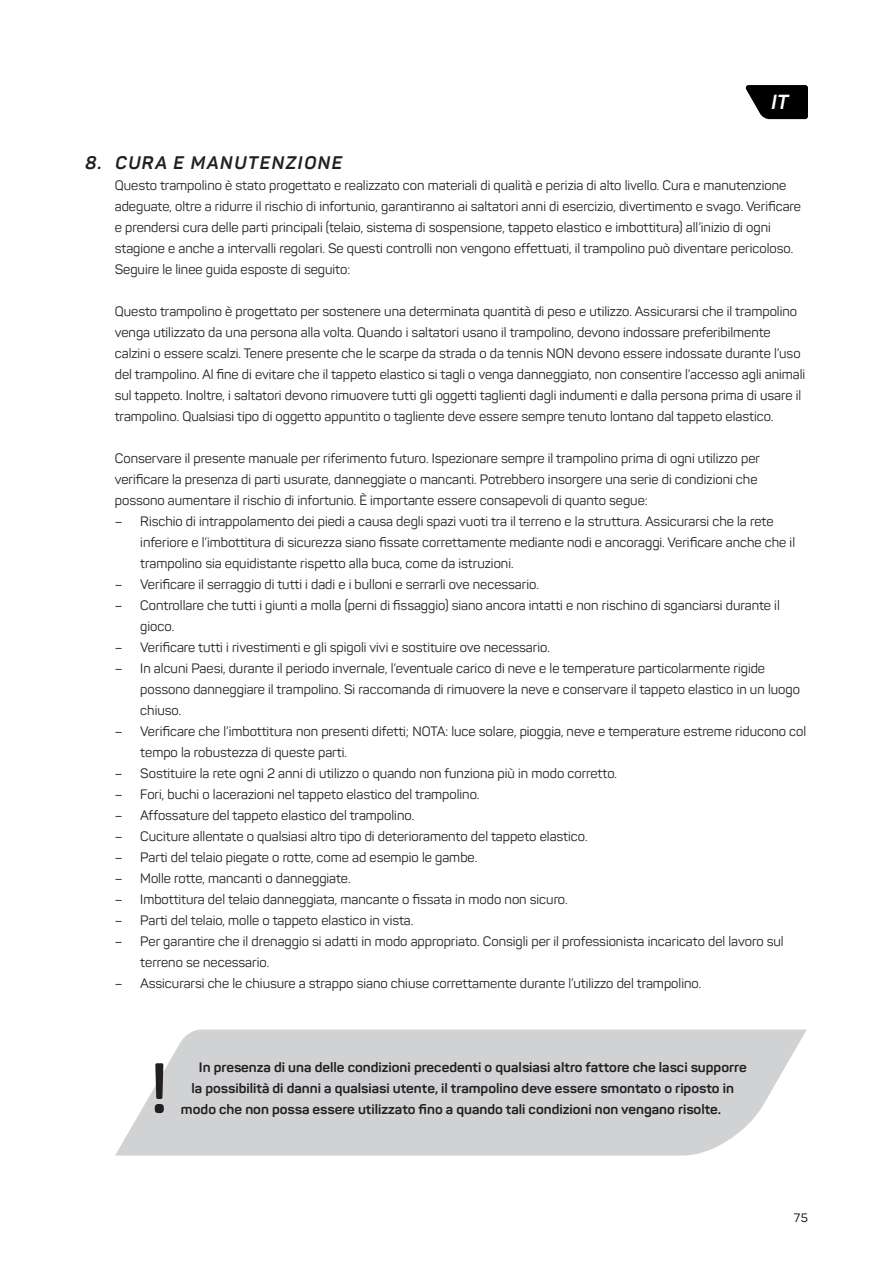
<style>
.page{position:relative;width:893px;height:1263px;background:#fff}
.page>*{position:absolute;margin:0;border:0;box-sizing:border-box;transform-origin:0 0}
.t1{font:700 66.75px "Panton";color:#231f20}
.t2{font:italic 700 20.1px "Panton";color:#fff}
.t3{font:italic 700 18px "Panton";letter-spacing:.085em;color:#231f20}
.t4{font:13.5px/21px "Panton";color:#231f20}
.t5{font:700 13.5px/21px "Panton";color:#231f20;scale:1.06 1}
.t6{font:12px "Panton";color:#000001}
</style>
<div class="page">
<svg style="left:745px;top:85px;width:63px;height:34px;background:#242425"></svg>
<svg style="left:115px;top:1029px;width:692px;height:126px;background:#d6d7d8"></svg>
<h2 class="t2" style="left:771px;top:90px;width:18px">IT</h2>
<h3 class="t3" style="left:85px;top:151px;width:259px">8. CURA E MANUTENZIONE</h3>
<p class="t4" style="left:115px;top:175px;width:688px">Questo trampolino è stato progettato e realizzato con materiali di qualità e perizia di alto livello. Cura e manutenzione adeguate, oltre a ridurre il rischio di infortunio, garantiranno ai saltatori anni di esercizio, divertimento e svago. Verificare e prendersi cura delle parti principali (telaio, sistema di sospensione, tappeto elastico e imbottitura) all’inizio di ogni stagione e anche a intervalli regolari. Se questi controlli non vengono effettuati, il trampolino può diventare pericoloso.<br>Seguire le linee guida esposte di seguito:</p>
<p class="t4" style="left:115px;top:301px;width:692px">Questo trampolino è progettato per sostenere una determinata quantità di peso e utilizzo. Assicurarsi che il trampolino venga utilizzato da una persona alla volta. Quando i saltatori usano il trampolino, devono indossare preferibilmente calzini o essere scalzi. Tenere presente che le scarpe da strada o da tennis NON devono essere indossate durante l’uso del trampolino. Al fine di evitare che il tappeto elastico si tagli o venga danneggiato, non consentire l’accesso agli animali sul tappeto. Inoltre, i saltatori devono rimuovere tutti gli oggetti taglienti dagli indumenti e dalla persona prima di usare il trampolino. Qualsiasi tipo di oggetto appuntito o tagliente deve essere sempre tenuto lontano dal tappeto elastico.</p>
<p class="t4" style="left:115px;top:448px;width:647px">Conservare il presente manuale per riferimento futuro. Ispezionare sempre il trampolino prima di ogni utilizzo per verificare la presenza di parti usurate, danneggiate o mancanti. Potrebbero insorgere una serie di condizioni che possono aumentare il rischio di infortunio. È importante essere consapevoli di quanto segue:</p>
<p class="t4" style="left:140px;top:511px;width:656px;text-indent:-26px">– Rischio di intrappolamento dei piedi a causa degli spazi vuoti tra il terreno e la struttura. Assicurarsi che la rete inferiore e l’imbottitura di sicurezza siano fissate correttamente mediante nodi e ancoraggi. Verificare anche che il trampolino sia equidistante rispetto alla buca, come da istruzioni.</p>
<p class="t4" style="left:115px;top:574px;width:426px">– Verificare il serraggio di tutti i dadi e i bulloni e serrarli ove necessario.</p>
<p class="t4" style="left:140px;top:595px;width:641px;text-indent:-26px">– Controllare che tutti i giunti a molla (perni di fissaggio) siano ancora intatti e non rischino di sganciarsi durante il gioco.</p>
<p class="t4" style="left:115px;top:637px;width:437px">– Verificare tutti i rivestimenti e gli spigoli vivi e sostituire ove necessario.</p>
<p class="t4" style="left:140px;top:658px;width:661px;text-indent:-26px">– In alcuni Paesi, durante il periodo invernale, l’eventuale carico di neve e le temperature particolarmente rigide possono danneggiare il trampolino. Si raccomanda di rimuovere la neve e conservare il tappeto elastico in un luogo chiuso.</p>
<p class="t4" style="left:140px;top:721px;width:667px;text-indent:-26px">– Verificare che l’imbottitura non presenti difetti; NOTA: luce solare, pioggia, neve e temperature estreme riducono col tempo la robustezza di queste parti.</p>
<p class="t4" style="left:115px;top:763px;width:504px">– Sostituire la rete ogni 2 anni di utilizzo o quando non funziona più in modo corretto.</p>
<p class="t4" style="left:115px;top:784px;width:366px">– Fori, buchi o lacerazioni nel tappeto elastico del trampolino.</p>
<p class="t4" style="left:115px;top:805px;width:301px">– Affossature del tappeto elastico del trampolino.</p>
<p class="t4" style="left:115px;top:826px;width:474px">– Cuciture allentate o qualsiasi altro tipo di deterioramento del tappeto elastico.</p>
<p class="t4" style="left:115px;top:847px;width:364px">– Parti del telaio piegate o rotte, come ad esempio le gambe.</p>
<p class="t4" style="left:115px;top:868px;width:237px">– Molle rotte, mancanti o danneggiate.</p>
<p class="t4" style="left:115px;top:889px;width:454px">– Imbottitura del telaio danneggiata, mancante o fissata in modo non sicuro.</p>
<p class="t4" style="left:115px;top:910px;width:300px">– Parti del telaio, molle o tappeto elastico in vista.</p>
<p class="t4" style="left:140px;top:931px;width:645px;text-indent:-26px">– Per garantire che il drenaggio si adatti in modo appropriato. Consigli per il professionista incaricato del lavoro sul terreno se necessario.</p>
<p class="t4" style="left:115px;top:973px;width:588px">– Assicurarsi che le chiusure a strappo siano chiuse correttamente durante l’utilizzo del trampolino.</p>
<h1 class="t1" style="left:151px;top:1048px;width:18px">!</h1>
<p class="t5" style="left:191px;top:1056px;width:525px;text-indent:7px">In presenza di una delle condizioni precedenti o qualsiasi altro fattore che lasci supporre la possibilità di danni a qualsiasi utente, il trampolino deve essere smontato o riposto in</p>
<p class="t5" style="left:181px;top:1098px;width:511px">modo che non possa essere utilizzato fino a quando tali condizioni non vengano risolte.</p>
<p class="t6" style="left:794px;top:1210px;width:16px">75</p>
</div>
